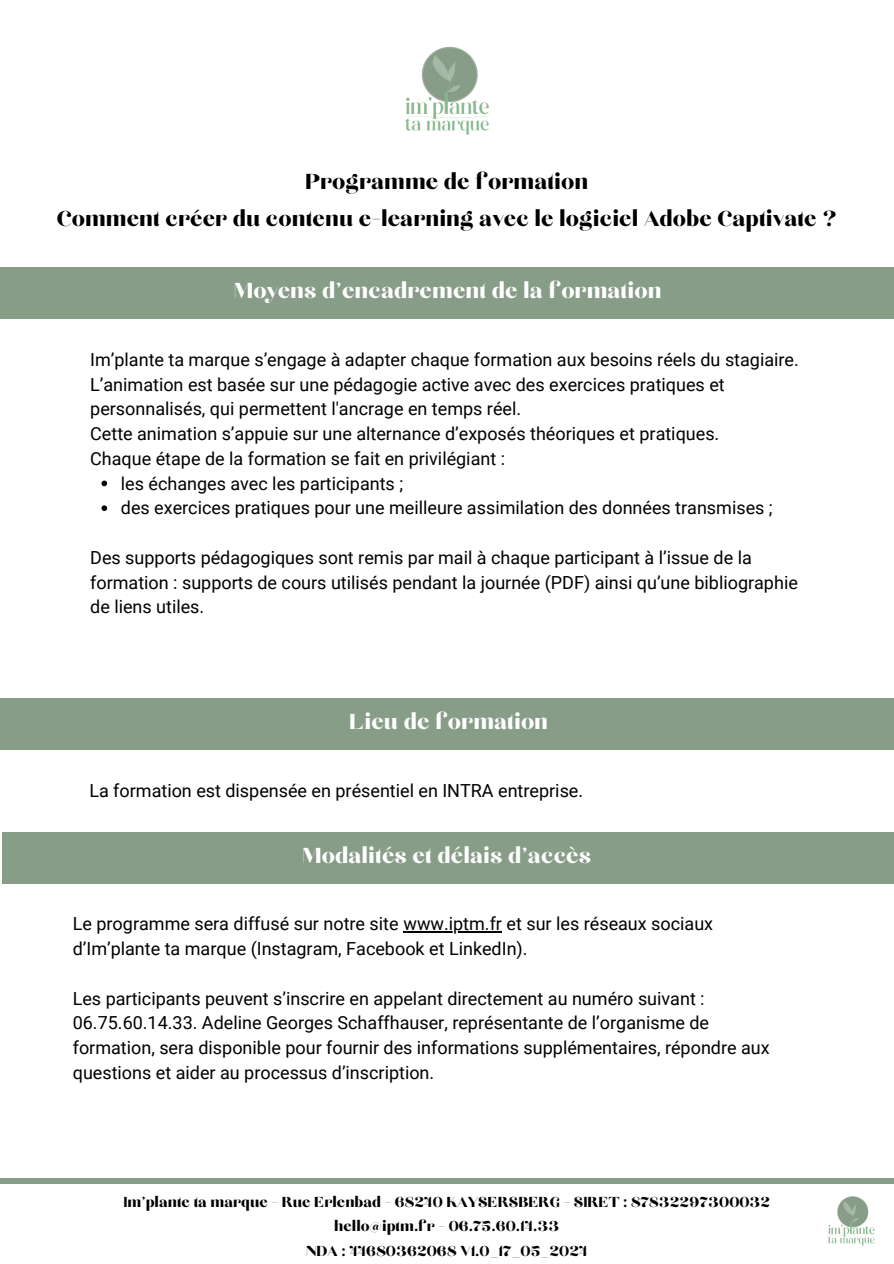
<style>
.page{position:relative;width:894px;height:1264px;background:#fff}
.page>*{position:absolute;margin:0;border:0;box-sizing:border-box;transform-origin:0 0}
.t1{font:27px/37.2px "Chloe";color:#000;text-align:center}
.t2{font:27px "Chloe";color:#fff}
.t3{font:18px/24.8px "Roboto";color:#000}
.t4{font:18px "Chloe";color:#000}
</style>
<div class="page">
<img style="left:405px;top:46px;width:84px;height:89px">
<img style="left:828px;top:1196px;width:47px;height:50px">
<div style="left:0;top:267px;width:893px;height:52px;background:#879d88"></div>
<div style="left:0;top:1178px;width:893px;height:6px;background:#879d88"></div>
<svg style="left:101px;top:480px;width:6px;height:6px"></svg>
<svg style="left:101px;top:505px;width:6px;height:6px"></svg>
<div style="left:0;top:698px;width:893px;height:52px;background:#879d88"></div>
<div style="left:2px;top:832px;width:891px;height:51px;background:#879d88"></div>
<hr style="left:403px;top:931px;width:99px;height:1px;background:#000">
<p class="t1" style="left:57px;top:164px;width:781px">Programme de formation<br>Comment créer du contenu e-learning avec le logiciel Adobe Captivate ?</p>
<p class="t2" style="left:234px;top:278px;width:429px">Moyens d’encadrement de la formation</p>
<p class="t3" style="left:90px;top:347px;width:710px">Im’plante ta marque s’engage à adapter chaque formation aux besoins réels du stagiaire.<br>L’animation est basée sur une pédagogie active avec des exercices pratiques et personnalisés, qui permettent l'ancrage en temps réel.</p>
<p class="t3" style="left:90px;top:421px;width:630px">Cette animation s’appuie sur une alternance d’exposés théoriques et pratiques.</p>
<h1 class="t3" style="left:90px;top:446px;width:416px">Chaque étape de la formation se fait en privilégiant :</h1>
<p class="t3" style="left:121px;top:471px;width:284px">les échanges avec les participants ;</p>
<h1 class="t3" style="left:121px;top:496px;width:653px">des exercices pratiques pour une meilleure assimilation des données transmises ;</h1>
<p class="t3" style="left:90px;top:545px;width:709px">Des supports pédagogiques sont remis par mail à chaque participant à l’issue de la formation : supports de cours utilisés pendant la journée (PDF) ainsi qu’une bibliographie de liens utiles.</p>
<p class="t2" style="left:349px;top:709px;width:200px">Lieu de formation</p>
<p class="t3" style="left:89px;top:778px;width:495px">La formation est dispensée en présentiel en INTRA entreprise.</p>
<p class="t2" style="left:302px;top:843px;width:290px">Modalités et délais d’accès</p>
<p class="t3" style="left:73px;top:911px;width:641px">Le programme sera diffusé sur notre site www.iptm.fr et sur les réseaux sociaux</p>
<p class="t3" style="left:73px;top:936px;width:456px">d’Im’plante ta marque (Instagram, Facebook et LinkedIn).</p>
<p class="t3" style="left:73px;top:986px;width:698px">Les participants peuvent s’inscrire en appelant directement au numéro suivant :<br>06.75.60.14.33. Adeline Georges Schaffhauser, représentante de l’organisme de formation, sera disponible pour fournir des informations supplémentaires, répondre aux questions et aider au processus d’inscription.</p>
<h1 class="t4" style="left:123px;top:1193px;width:648px">Im’plante ta marque - Rue Erlenbad - 68240 KAYSERSBERG - SIRET : 87832297300032</h1>
<p class="t4" style="left:334px;top:1217px;width:226px">hello@iptm.fr - 06.75.60.14.33</p>
<p class="t4" style="left:306px;top:1242px;width:283px">NDA : 44680362068 V1.0_17_05_2024</p>
</div>
